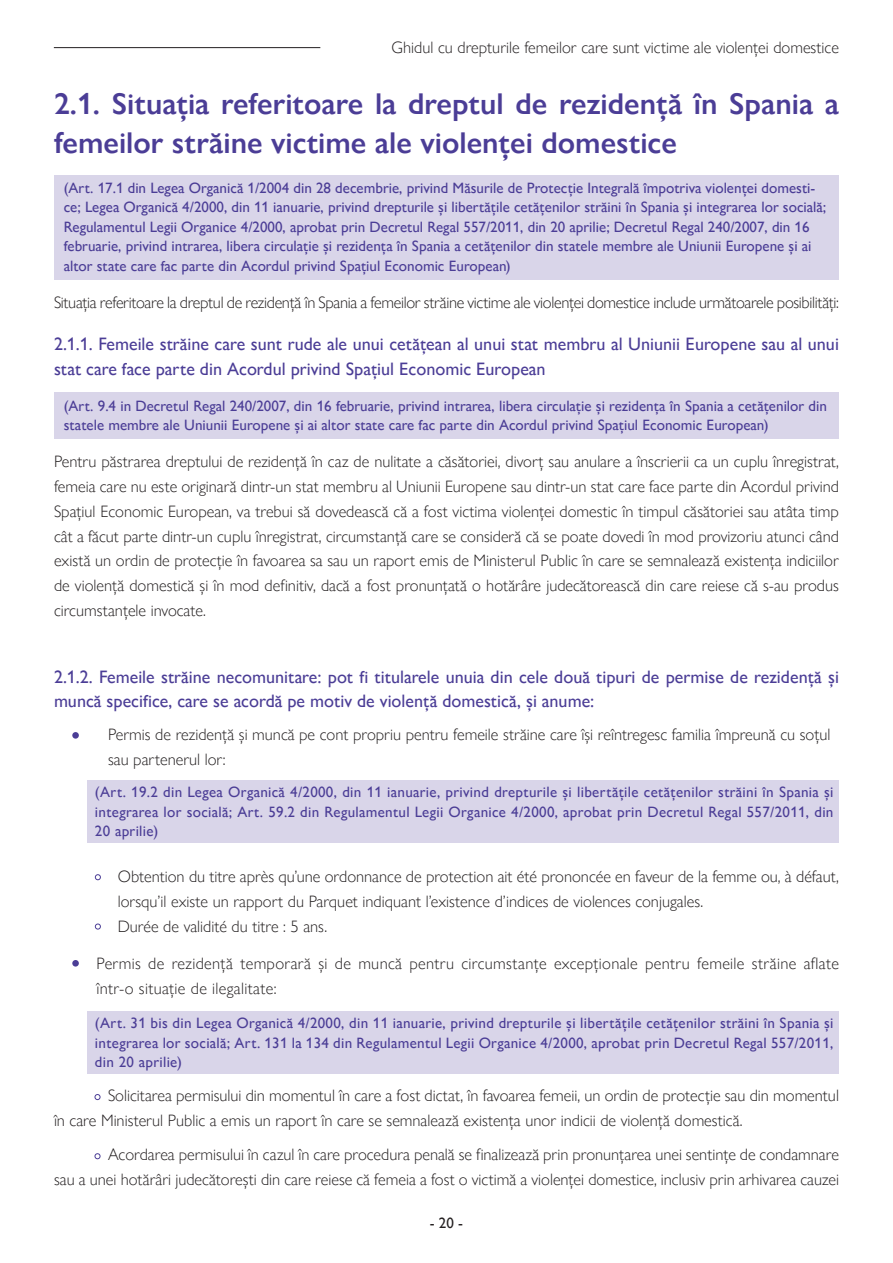
<style>
.page{position:relative;width:893px;height:1263px;background:#fff}
.page>*{position:absolute;margin:0;border:0;box-sizing:border-box;transform-origin:0 0}
.titulo2{font:600 30px/39px "Gill Sans Nova";color:#4b3d96}
.titulo3{font:500 18px/24.8px "Gill Sans Nova";color:#4b3d96}
.titulo3-2{font:300 16.5px/24.8px "Gill Sans Nova";color:#231f20}
.titulo3-3{font:300 16.5px "Gill Sans Nova";letter-spacing:-.02em;color:#231f20}
.titulo3-4{font:300 16.5px/24.8px "Gill Sans Nova";letter-spacing:.02em;color:#231f20}
.t1{font:500 15px/19.5px "Gill Sans Nova";color:#4b3d96}
.t2{font:500 15px "Gill Sans Nova";color:#231f20}
</style>
<div class="page">
<hr style="left:54px;top:47px;width:266px;height:1px;background:#231f20">
<div style="left:54px;top:175px;width:785px;height:105px;background:#d9d5e9"></div>
<div style="left:54px;top:393px;width:785px;height:46px;background:#d9d5e9"></div>
<div style="left:88px;top:780px;width:751px;height:63px;background:#d9d5e9"></div>
<div style="left:72px;top:732px;width:7px;height:7px;background:#4b3d96;border-radius:50%"></div>
<div style="left:72px;top:960px;width:7px;height:6px;background:#4b3d96;border-radius:50%"></div>
<svg style="left:95px;top:1094px;width:5px;height:6px"></svg>
<div style="left:88px;top:1011px;width:751px;height:63px;background:#d9d5e9"></div>
<svg style="left:95px;top:1153px;width:5px;height:6px"></svg>
<svg style="left:95px;top:874px;width:6px;height:6px"></svg>
<svg style="left:95px;top:924px;width:6px;height:5px"></svg>
<p class="titulo3-2" style="left:392px;top:35px;width:449px">Ghidul cu drepturile femeilor care sunt victime ale violenței domestice</p>
<p class="titulo2" style="left:54px;top:84px;width:786px">2.1. Situația referitoare la dreptul de rezidență în Spania a femeilor străine victime ale violenței domestice</p>
<p class="t1" style="left:64px;top:178px;width:764px">(Art. 17.1 din Legea Organică 1/2004 din 28 decembrie, privind Măsurile de Protecție Integrală împotriva violenței domesti&shy;ce; Legea Organică 4/2000, din 11 ianuarie, privind drepturile și libertățile cetățenilor străini în Spania și integrarea lor socială; Regulamentul Legii Organice 4/2000, aprobat prin Decretul Regal 557/2011, din 20 aprilie; Decretul Regal 240/2007, din 16 februarie, privind intrarea, libera circulație și rezidența în Spania a cetățenilor din statele membre ale Uniunii Europene și ai altor state care fac parte din Acordul privind Spațiul Economic European)</p>
<p class="titulo3-3" style="left:54px;top:293px;width:786px">Situația referitoare la dreptul de rezidență în Spania a femeilor străine victime ale violenței domestice include următoarele posibilități:</p>
<p class="titulo3" style="left:54px;top:331px;width:786px">2.1.1. Femeile străine care sunt rude ale unui cetățean al unui stat membru al Uniunii Europene sau al unui stat care face parte din Acordul privind Spațiul Economic European</p>
<p class="t1" style="left:64px;top:396px;width:765px">(Art. 9.4 in Decretul Regal 240/2007, din 16 februarie, privind intrarea, libera circulație și rezidența în Spania a cetățenilor din statele membre ale Uniunii Europene și ai altor state care fac parte din Acordul privind Spațiul Economic European)</p>
<p class="titulo3-2" style="left:54px;top:449px;width:786px;text-align:justify">Pentru păstrarea dreptului de rezidență în caz de nulitate a căsătoriei, divorț sau anulare a înscrierii ca un cuplu înregistrat, femeia care nu este originară dintr-un stat membru al Uniunii Europene sau dintr-un stat care face parte din Acordul privind Spațiul Economic European, va trebui să dovedească că a fost victima violenței domestic în timpul căsătoriei sau atâta timp cât a făcut parte dintr-un cuplu înregistrat, circumstanță care se consideră că se poate dovedi în mod provizoriu atunci când există un ordin de protecție în favoarea sa sau un raport emis de Ministerul Public în care se semnalează existența indiciilor de violență domestică și în mod definitiv, dacă a fost pronunțată o hotărâre judecătorească din care reiese că s-au produs circumstanțele invocate.</p>
<p class="titulo3" style="left:54px;top:664px;width:786px;line-height:24px">2.1.2. Femeile străine necomunitare: pot fi titularele unuia din cele două tipuri de permise de rezidență și muncă specifice, care se acordă pe motiv de violență domestică, și anume:</p>
<p class="titulo3-2" style="left:108px;top:722px;width:724px">Permis de rezidență și muncă pe cont propriu pentru femeile străine care își reîntregesc familia împreună cu soțul sau partenerul lor:</p>
<p class="t1" style="left:95px;top:782px;width:740px;text-align:justify">(Art. 19.2 din Legea Organică 4/2000, din 11 ianuarie, privind drepturile și libertățile cetățenilor străini în Spania și integrarea lor socială; Art. 59.2 din Regulamentul Legii Organice 4/2000, aprobat prin Decretul Regal 557/2011, din 20 aprilie)</p>
<p class="titulo3-2" style="left:118px;top:864px;width:723px">Obtention du titre après qu’une ordonnance de protection ait été prononcée en faveur de la femme ou, à défaut, lorsqu’il existe un rapport du Parquet indiquant l’existence d’indices de violences conjugales.</p>
<p class="titulo3-2" style="left:118px;top:913px;width:211px">Durée de validité du titre : 5 ans.</p>
<p class="titulo3-4" style="left:97px;top:951px;width:744px">Permis de rezidență temporară și de muncă pentru circumstanțe excepționale pentru femeile străine aflate într-o situație de ilegalitate:</p>
<p class="t1" style="left:95px;top:1013px;width:740px;text-align:justify">(Art. 31 bis din Legea Organică 4/2000, din 11 ianuarie, privind drepturile și libertățile cetățenilor străini în Spania și integrarea lor socială; Art. 131 la 134 din Regulamentul Legii Organice 4/2000, aprobat prin Decretul Regal 557/2011, din 20 aprilie)</p>
<p class="titulo3-2" style="left:54px;top:1083px;width:786px;text-indent:54px">Solicitarea permisului din momentul în care a fost dictat, în favoarea femeii, un ordin de protecție sau din momentul în care Ministerul Public a emis un raport în care se semnalează existența unor indicii de violență domestică.</p>
<p class="titulo3-2" style="left:54px;top:1142px;width:786px;text-align:right">Acordarea permisului în cazul în care procedura penală se finalizează prin pronunțarea unei sentințe de condamnare<br>sau a unei hotărâri judecătorești din care reiese că femeia a fost o victimă a violenței domestice, inclusiv prin arhivarea cauzei</p>
<p class="t2" style="left:430px;top:1213px;width:35px">- 20 -</p>
</div>
